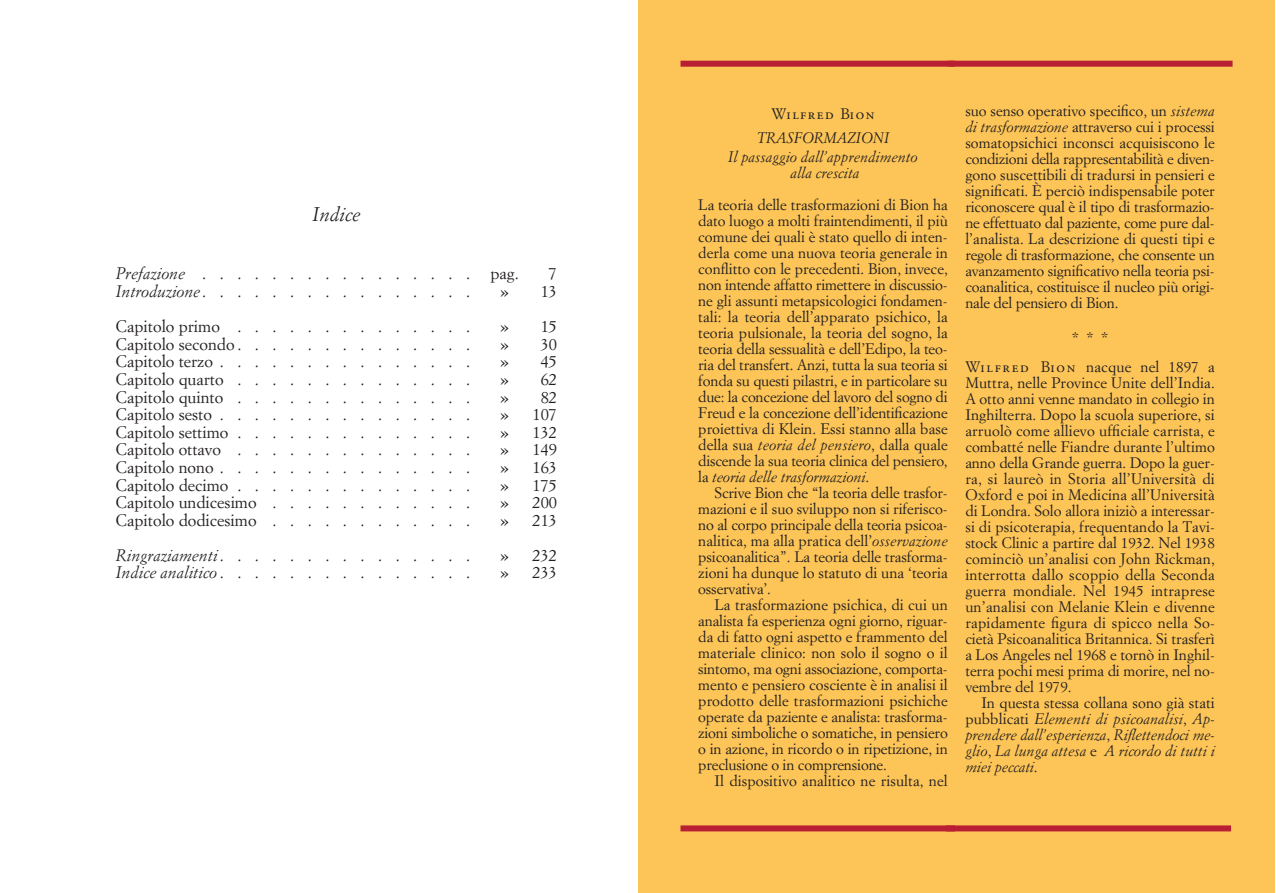
<style>
.page{position:relative;width:1276px;height:893px;background:#fff}
.page>*{position:absolute;margin:0;border:0;box-sizing:border-box;transform-origin:0 0}
.t1{font:italic 19.5px "Simoncini Garamond Std";color:#231f20}
.t2{font:16.5px "Simoncini Garamond Std";color:#231f20}
.t3{font:italic 16.5px "Simoncini Garamond Std";color:#231f20}
.t4{font:15px/16px "Simoncini Garamond";letter-spacing:-.005em;color:#231f20;text-align:justify}
.t5{font:italic 15px/16px "Simoncini Garamond";color:#231f20;text-align:center}
.t6{font:15px/29px "Simoncini Garamond";letter-spacing:.015em;color:#231f20;text-align:center}
.t7{font:15px "Adobe Garamond Exp";letter-spacing:.1em;color:#231f20}
.s1{font-style:italic}
.s2{font-style:normal}
.s3{font-family:"Simoncini Garamond"}
.s4{font-family:"Adobe Garamond Exp"}
</style>
<div class="page">
<div style="left:638px;top:0;width:318px;height:893px;background:#fdc557"></div>
<div style="left:680px;top:61px;width:285px;height:6px;background:#b91f33"></div>
<div style="left:680px;top:825px;width:285px;height:6px;background:#b91f33"></div>
<div style="left:955px;top:0;width:320px;height:893px;background:#fdc557"></div>
<div style="left:947px;top:61px;width:285px;height:6px;background:#b91f33"></div>
<div style="left:946px;top:825px;width:285px;height:6px;background:#b91f33"></div>
<h1 class="t1" style="left:312px;top:203px;width:50px">Indice</h1>
<p class="t2" style="left:116px;top:264px;width:405px"><span class="s1">Prefazione</span> . . . . . . . . . . . . . . . . pag.</p>
<p class="t2" style="left:549px;top:264px;width:10px">7</p>
<p class="t2" style="left:116px;top:281px;width:356px"><span class="s1">Introduzione</span> . . . . . . . . . . . . . . . .</p>
<p class="t2" style="left:500px;top:281px;width:58px">» 13</p>
<p class="t2" style="left:116px;top:316px;width:356px">Capitolo primo . . . . . . . . . . . . . .</p>
<p class="t2" style="left:500px;top:316px;width:58px">» 15</p>
<p class="t2" style="left:116px;top:334px;width:356px">Capitolo secondo . . . . . . . . . . . . . .</p>
<p class="t2" style="left:500px;top:334px;width:58px">» 30</p>
<p class="t2" style="left:116px;top:352px;width:356px">Capitolo terzo . . . . . . . . . . . . . . .</p>
<p class="t2" style="left:500px;top:352px;width:58px">» 45</p>
<p class="t2" style="left:116px;top:369px;width:356px">Capitolo quarto . . . . . . . . . . . . . .</p>
<p class="t2" style="left:500px;top:369px;width:58px">» 62</p>
<p class="t2" style="left:116px;top:387px;width:356px">Capitolo quinto . . . . . . . . . . . . . .</p>
<p class="t2" style="left:500px;top:387px;width:58px">» 82</p>
<p class="t2" style="left:116px;top:404px;width:356px">Capitolo sesto . . . . . . . . . . . . . . .</p>
<p class="t2" style="left:500px;top:404px;width:58px">» 107</p>
<p class="t2" style="left:116px;top:422px;width:356px">Capitolo settimo . . . . . . . . . . . . . .</p>
<p class="t2" style="left:500px;top:422px;width:58px">» 132</p>
<p class="t2" style="left:116px;top:439px;width:356px">Capitolo ottavo . . . . . . . . . . . . . .</p>
<p class="t2" style="left:500px;top:439px;width:58px">» 149</p>
<p class="t2" style="left:116px;top:457px;width:356px">Capitolo nono . . . . . . . . . . . . . . .</p>
<p class="t2" style="left:500px;top:457px;width:58px">» 163</p>
<p class="t2" style="left:116px;top:475px;width:356px">Capitolo decimo . . . . . . . . . . . . . .</p>
<p class="t2" style="left:500px;top:475px;width:58px">» 175</p>
<p class="t2" style="left:116px;top:492px;width:356px">Capitolo undicesimo . . . . . . . . . . . .</p>
<p class="t2" style="left:500px;top:492px;width:58px">» 200</p>
<p class="t2" style="left:116px;top:510px;width:356px">Capitolo dodicesimo . . . . . . . . . . . .</p>
<p class="t2" style="left:500px;top:510px;width:58px">» 213</p>
<p class="t2" style="left:116px;top:545px;width:356px"><span class="s1">Ringraziamenti</span>. . . . . . . . . . . . . . .</p>
<p class="t2" style="left:500px;top:545px;width:58px">» 232</p>
<p class="t3" style="left:116px;top:563px;width:356px">Indice analitico <span class="s2">. . . . . . . . . . . . . . .</span></p>
<p class="t2" style="left:500px;top:563px;width:58px">» 233</p>
<p class="t7" style="left:771px;top:108px;width:104px"><span class="s3">W</span>ILFRED <span class="s3">B</span>ION</p>
<p class="t5" style="left:728px;top:128px;width:191px;line-height:19.2px">TRASFORMAZIONI<br>Il passaggio dall’apprendimento</p>
<p class="t5" style="left:790px;top:165px;width:71px">alla crescita</p>
<p class="t4" style="left:698px;top:197px;width:251px">La teoria delle trasformazioni di Bion ha dato luogo a molti fraintendimenti, il più comune dei quali è stato quello di inten&shy;derla come una nuova teoria generale in conflitto con le precedenti. Bion, invece, non intende affatto rimettere in discussio&shy;ne gli assunti metapsicologici fondamen&shy;tali: la teoria dell’apparato psichico, la teoria pulsionale, la teoria del sogno, la teoria della sessualità e dell’Edipo, la teo&shy;ria del transfert. Anzi, tutta la sua teoria si fonda su questi pilastri, e in particolare su due: la concezione del lavoro del sogno di Freud e la concezione dell’identificazione proiettiva di Klein. Essi stanno alla base della sua <span class="s1">teoria del pensiero</span>, dalla quale discende la sua teoria clinica del pensiero, la <span class="s1">teoria delle trasformazioni</span>.</p>
<p class="t4" style="left:698px;top:485px;width:251px;text-indent:16px">Scrive Bion che “la teoria delle trasfor&shy;mazioni e il suo sviluppo non si riferisco&shy;no al corpo principale della teoria psicoa&shy;nalitica, ma alla pratica dell’<span class="s1">osservazione </span>psicoanalitica”. La teoria delle trasforma&shy;zioni ha dunque lo statuto di una ‘teoria osservativa’.</p>
<p class="t4" style="left:698px;top:596px;width:251px;text-indent:16px">La trasformazione psichica, di cui un analista fa esperienza ogni giorno, riguar&shy;da di fatto ogni aspetto e frammento del materiale clinico: non solo il sogno o il sintomo, ma ogni associazione, comporta&shy;mento e pensiero cosciente è in analisi il prodotto delle trasformazioni psichiche operate da paziente e analista: trasforma&shy;zioni simboliche o somatiche, in pensiero o in azione, in ricordo o in ripetizione, in preclusione o in comprensione.</p>
<p class="t4" style="left:714px;top:772px;width:235px">Il dispositivo analitico ne risulta, nel</p>
<p class="t4" style="left:965px;top:103px;width:251px">suo senso operativo specifico, un <span class="s1">sistema di trasformazione</span> attraverso cui i processi somatopsichici inconsci acquisiscono le condizioni della rappresentabilità e diven&shy;gono suscettibili di tradursi in pensieri e significati. È perciò indispensabile poter riconoscere qual è il tipo di trasformazio&shy;ne effettuato dal paziente, come pure dal&shy;l’analista. La descrizione di questi tipi e regole di trasformazione, che consente un avanzamento significativo nella teoria psi&shy;coanalitica, costituisce il nucleo più origi&shy;nale del pensiero di Bion.</p>
<p class="t6" style="left:965px;top:323px;width:251px">* * *<br>W<span class="s4">ILFRED</span> B<span class="s4">ION</span> nacque nel 1897 a</p>
<p class="t4" style="left:965px;top:374px;width:251px">Muttra, nelle Province Unite dell’India.<br>A otto anni venne mandato in collegio in Inghilterra. Dopo la scuola superiore, si arruolò come allievo ufficiale carrista, e com batté nelle Fiandre durante l’ultimo anno della Grande guerra. Dopo la guer&shy;ra, si laureò in Storia all’Università di Oxford e poi in Medicina all’Università di Londra. Solo allora iniziò a interessar&shy;si di psicoterapia, frequentando la Tavi&shy;stock Clinic a partire dal 1932. Nel 1938 cominciò un’analisi con John Rickman, interrotta dallo scoppio della Seconda guerra mondiale. Nel 1945 intraprese un’analisi con Melanie Klein e divenne rapidamente figura di spicco nella So&shy;cietà Psicoanalitica Britannica. Si trasferì a Los Angeles nel 1968 e tornò in Inghil&shy;terra pochi mesi prima di morire, nel no&shy;vembre del 1979.</p>
<p class="t5" style="left:965px;top:694px;width:251px;text-align:justify;text-indent:16px"><span class="s2">In questa stessa collana sono già stati pubblicati</span> Elementi di psicoanalisi<span class="s2">,</span> Ap&shy;prendere dall’esperienza<span class="s2">,</span> Riflettendoci me&shy;glio<span class="s2">,</span> La lunga attesa <span class="s2">e</span> A ricordo di tutti i miei peccati<span class="s2">.</span></p>
</div>
